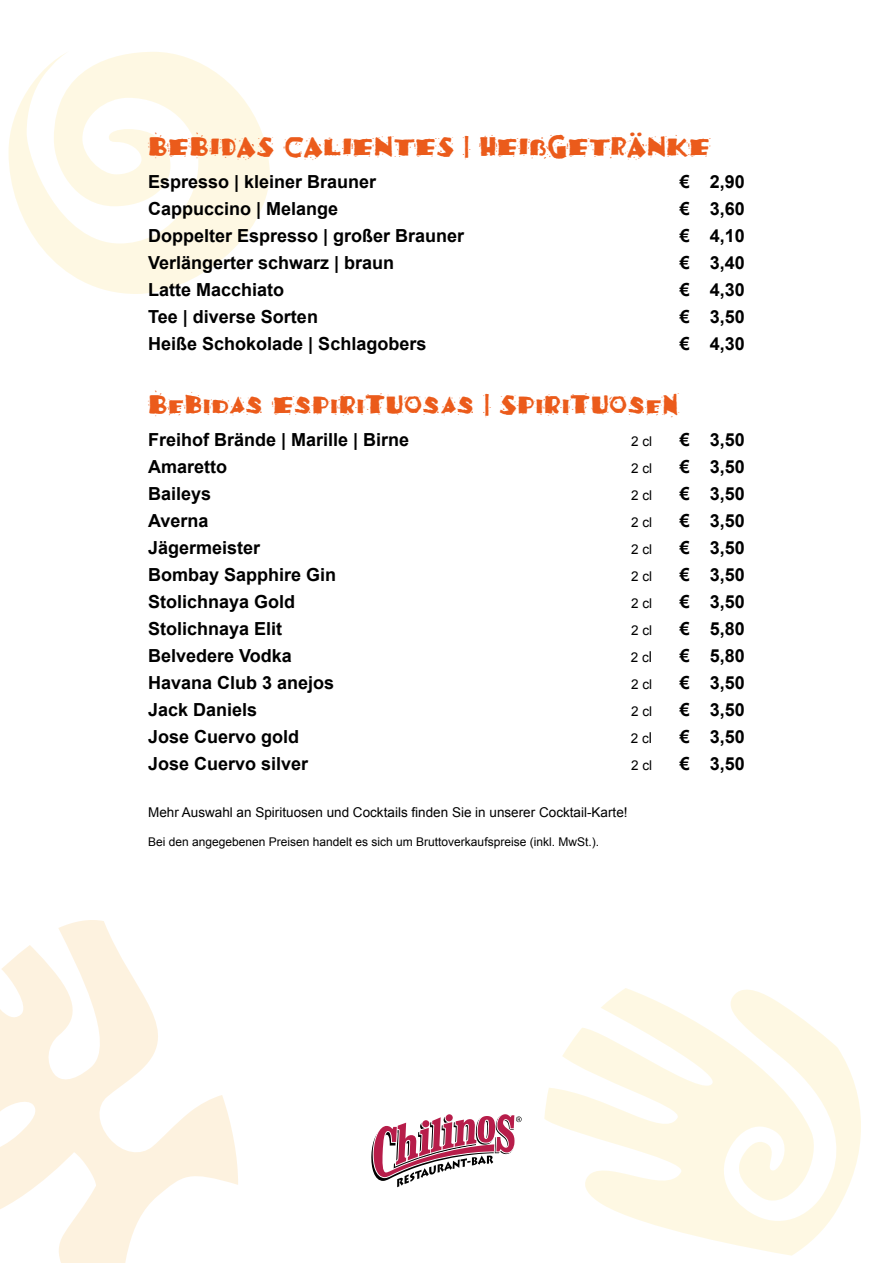
<style>
.page{position:relative;width:893px;height:1263px;background:#fff}
.page>*{position:absolute;margin:0;border:0;box-sizing:border-box;transform-origin:0 0}
.t1{font:30px "Fajita ICG Mild";color:#eb5b1b}
.t2{font:700 18px "Arial";color:#000}
.t3{font:13.5px "Arial";color:#000}
.t4{font:12px "Arial";color:#000}
.s1{font-size:15px}
</style>
<div class="page">
<svg style="left:9px;top:52px;width:261px;height:242px;fill:#fef8e3"></svg>
<svg style="left:544px;top:988px;width:317px;height:267px;fill:#fef8e3"></svg>
<svg style="left:371px;top:1114px;width:151px;height:74px"></svg>
<svg style="left:0;top:920px;width:238px;height:343px"></svg>
<h1 class="t1" style="left:148px;top:128px;width:564px">BEBIDAS CALIENTES | HEIßGETRÄNKE</h1>
<p class="t2" style="left:148px;top:170px;width:230px">Espresso | kleiner Brauner</p>
<p class="t2" style="left:680px;top:170px;width:67px">€ 2,90</p>
<p class="t2" style="left:148px;top:197px;width:192px">Cappuccino | Melange</p>
<p class="t2" style="left:680px;top:197px;width:67px">€ 3,60</p>
<p class="t2" style="left:148px;top:224px;width:318px">Doppelter Espresso | großer Brauner</p>
<p class="t2" style="left:680px;top:224px;width:67px">€ 4,10</p>
<p class="t2" style="left:148px;top:251px;width:248px">Verlängerter schwarz | braun</p>
<p class="t2" style="left:680px;top:251px;width:67px">€ 3,40</p>
<p class="t2" style="left:148px;top:278px;width:138px">Latte Macchiato</p>
<p class="t2" style="left:680px;top:278px;width:67px">€ 4,30</p>
<p class="t2" style="left:148px;top:305px;width:171px">Tee | diverse Sorten</p>
<p class="t2" style="left:680px;top:305px;width:67px">€ 3,50</p>
<p class="t2" style="left:148px;top:332px;width:280px">Heiße Schokolade | Schlagobers</p>
<p class="t2" style="left:680px;top:332px;width:67px">€ 4,30</p>
<h1 class="t1" style="left:148px;top:386px;width:532px">BEBIDAS ESPIRITUOSAS | SPIRITUOSEN</h1>
<p class="t2" style="left:148px;top:428px;width:263px">Freihof Brände | Marille | Birne</p>
<p class="t3" style="left:631px;top:433px;width:23px">2 cl</p>
<p class="t2" style="left:680px;top:428px;width:67px">€ 3,50</p>
<p class="t2" style="left:148px;top:455px;width:81px">Amaretto</p>
<p class="t3" style="left:631px;top:460px;width:23px">2 cl</p>
<p class="t2" style="left:680px;top:455px;width:67px">€ 3,50</p>
<p class="t2" style="left:148px;top:482px;width:65px">Baileys</p>
<p class="t3" style="left:631px;top:487px;width:23px">2 cl</p>
<p class="t2" style="left:680px;top:482px;width:67px">€ 3,50</p>
<p class="t2" style="left:148px;top:509px;width:62px">Averna</p>
<p class="t3" style="left:631px;top:514px;width:23px">2 cl</p>
<p class="t2" style="left:680px;top:509px;width:67px">€ 3,50</p>
<p class="t2" style="left:148px;top:536px;width:114px">Jägermeister</p>
<p class="t3" style="left:631px;top:541px;width:23px">2 cl</p>
<p class="t2" style="left:680px;top:536px;width:67px">€ 3,50</p>
<p class="t2" style="left:148px;top:563px;width:190px">Bombay Sapphire Gin</p>
<p class="t3" style="left:631px;top:568px;width:23px">2 cl</p>
<p class="t2" style="left:680px;top:563px;width:67px">€ 3,50</p>
<p class="t2" style="left:148px;top:590px;width:149px">Stolichnaya Gold</p>
<p class="t3" style="left:631px;top:595px;width:23px">2 cl</p>
<p class="t2" style="left:680px;top:590px;width:67px">€ 3,50</p>
<p class="t2" style="left:148px;top:617px;width:136px">Stolichnaya Elit</p>
<p class="t3" style="left:631px;top:622px;width:23px">2 cl</p>
<p class="t2" style="left:680px;top:617px;width:67px">€ 5,80</p>
<p class="t2" style="left:148px;top:644px;width:145px">Belvedere Vodka</p>
<p class="t3" style="left:631px;top:649px;width:23px">2 c<span class="s1">l</span></p>
<p class="t2" style="left:680px;top:644px;width:67px">€ 5,80</p>
<p class="t2" style="left:148px;top:671px;width:188px">Havana Club 3 anejos</p>
<p class="t3" style="left:631px;top:676px;width:23px">2 cl</p>
<p class="t2" style="left:680px;top:671px;width:67px">€ 3,50</p>
<p class="t2" style="left:148px;top:698px;width:111px">Jack Daniels</p>
<p class="t3" style="left:631px;top:703px;width:23px">2 cl</p>
<p class="t2" style="left:680px;top:698px;width:67px">€ 3,50</p>
<p class="t2" style="left:148px;top:725px;width:153px">Jose Cuervo gold</p>
<p class="t3" style="left:631px;top:730px;width:23px">2 c<span class="s1">l</span></p>
<p class="t2" style="left:680px;top:725px;width:67px">€ 3,50</p>
<p class="t2" style="left:148px;top:752px;width:162px">Jose Cuervo silver</p>
<p class="t3" style="left:631px;top:757px;width:23px">2 cl</p>
<p class="t2" style="left:680px;top:752px;width:67px">€ 3,50</p>
<p class="t3" style="left:148px;top:803px;width:481px">Mehr Auswahl an Spirituosen und Cocktails finden Sie in unserer Cocktail-Karte!</p>
<p class="t4" style="left:148px;top:833px;width:452px">Bei den angegebenen Preisen handelt es sich um Bruttoverkaufspreise (inkl. MwSt.).</p>
</div>
